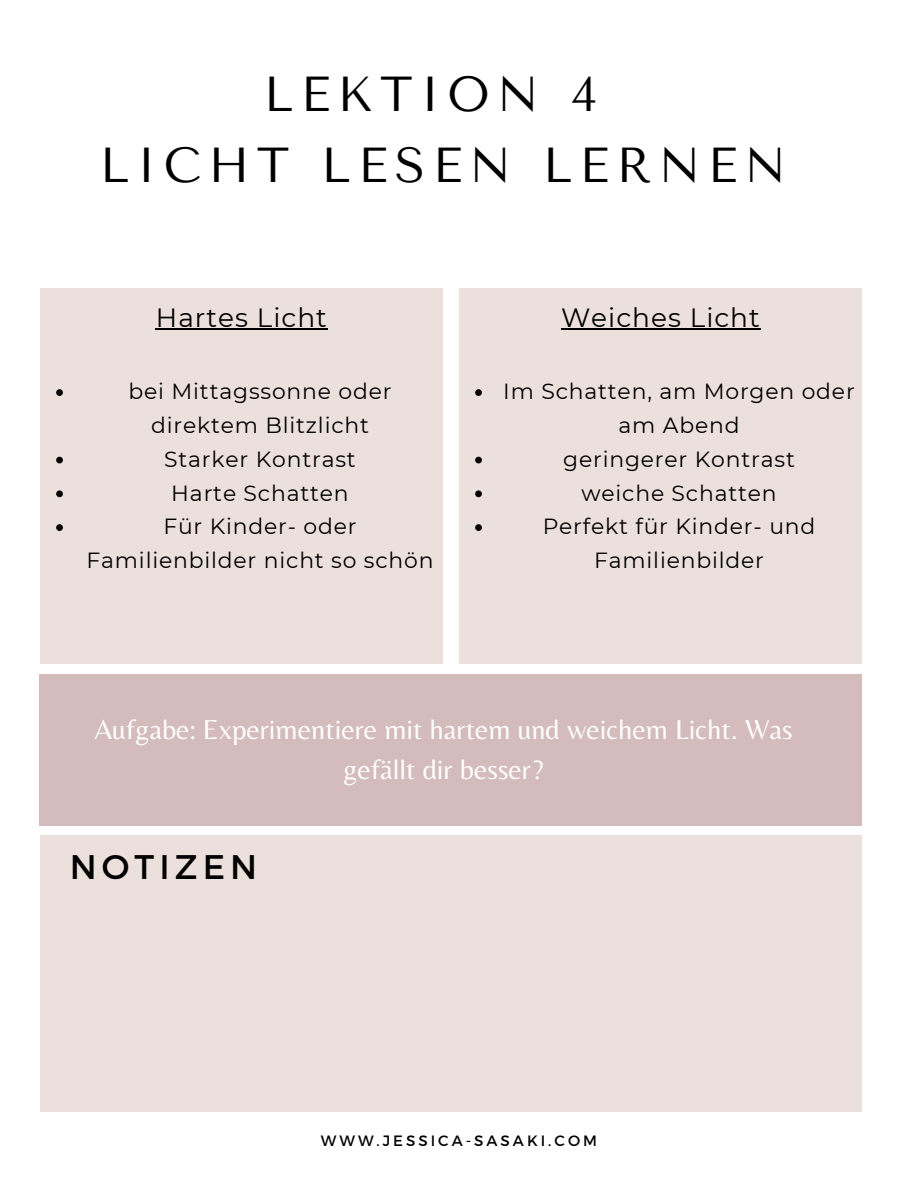
<style>
.page{position:relative;width:918px;height:1188px;background:#fff}
.page>*{position:absolute;margin:0;border:0;box-sizing:border-box;transform-origin:0 0}
.t1{font:48.9px/70.8px "Tenor Sans";letter-spacing:.15em;color:#000;text-align:center}
.t2{font:34.05px "Montserrat";letter-spacing:.15em;color:#000}
.t3{font:28.5px/39.3px "Belleza";color:#fefefe;text-align:center}
.t4{font:26.4px "Montserrat";letter-spacing:.04em;color:#000}
.t5{font:21.9px/33.8px "Montserrat";letter-spacing:.04em;color:#000;text-align:center}
.t6{font:15px "Montserrat";letter-spacing:.2em;color:#000}
</style>
<div class="page">
<div style="left:40px;top:836px;width:822px;height:276px;background:#ece0dd"></div>
<div style="left:40px;top:288px;width:403px;height:375px;background:#ece0dd"></div>
<hr style="left:156px;top:328px;width:172px;height:1px;background:#000">
<div style="left:459px;top:288px;width:403px;height:375px;background:#ece0dd"></div>
<hr style="left:561px;top:328px;width:200px;height:1px;background:#000">
<svg style="left:56px;top:389px;width:7px;height:7px"></svg>
<svg style="left:56px;top:457px;width:7px;height:6px"></svg>
<svg style="left:56px;top:490px;width:7px;height:7px"></svg>
<svg style="left:56px;top:524px;width:7px;height:7px"></svg>
<svg style="left:475px;top:389px;width:7px;height:7px"></svg>
<svg style="left:475px;top:457px;width:7px;height:6px"></svg>
<svg style="left:475px;top:490px;width:7px;height:7px"></svg>
<svg style="left:475px;top:524px;width:7px;height:7px"></svg>
<div style="left:40px;top:674px;width:822px;height:151px;background:#d3bcbb"></div>
<h3 class="t1" style="left:100px;top:59px;width:688px">LEKTION 4<br>LICHT LESEN LERNEN</h3>
<p class="t4" style="left:156px;top:301px;width:173px">Hartes Licht</p>
<p class="t5" style="left:129px;top:375px;width:265px">bei Mittagssonne oder direktem Blitzlicht</p>
<h3 class="t5" style="left:164px;top:442px;width:193px">Starker Kontrast</h3>
<p class="t5" style="left:171px;top:476px;width:179px">Harte Schatten</p>
<p class="t5" style="left:86px;top:510px;width:349px">Für Kinder- oder<br>Familienbilder nicht so schön</p>
<p class="t4" style="left:561px;top:301px;width:200px">Weiches Licht</p>
<p class="t5" style="left:503px;top:375px;width:353px">Im Schatten, am Morgen oder am Abend</p>
<p class="t5" style="left:563px;top:442px;width:233px">geringerer Kontrast</p>
<h3 class="t5" style="left:581px;top:476px;width:197px">weiche Schatten</h3>
<h2 class="t5" style="left:543px;top:510px;width:274px">Perfekt für Kinder- und<br>Familienbilder</h2>
<p class="t3" style="left:94px;top:710px;width:700px">Aufgabe: Experimentiere mit hartem und weichem Licht. Was gefällt dir besser?</p>
<p class="t2" style="left:70px;top:845px;width:189px">NOTIZEN</p>
<h1 class="t6" style="left:321px;top:1131px;width:278px">WWW.JESSICA-SASAKI.COM</h1>
</div>
